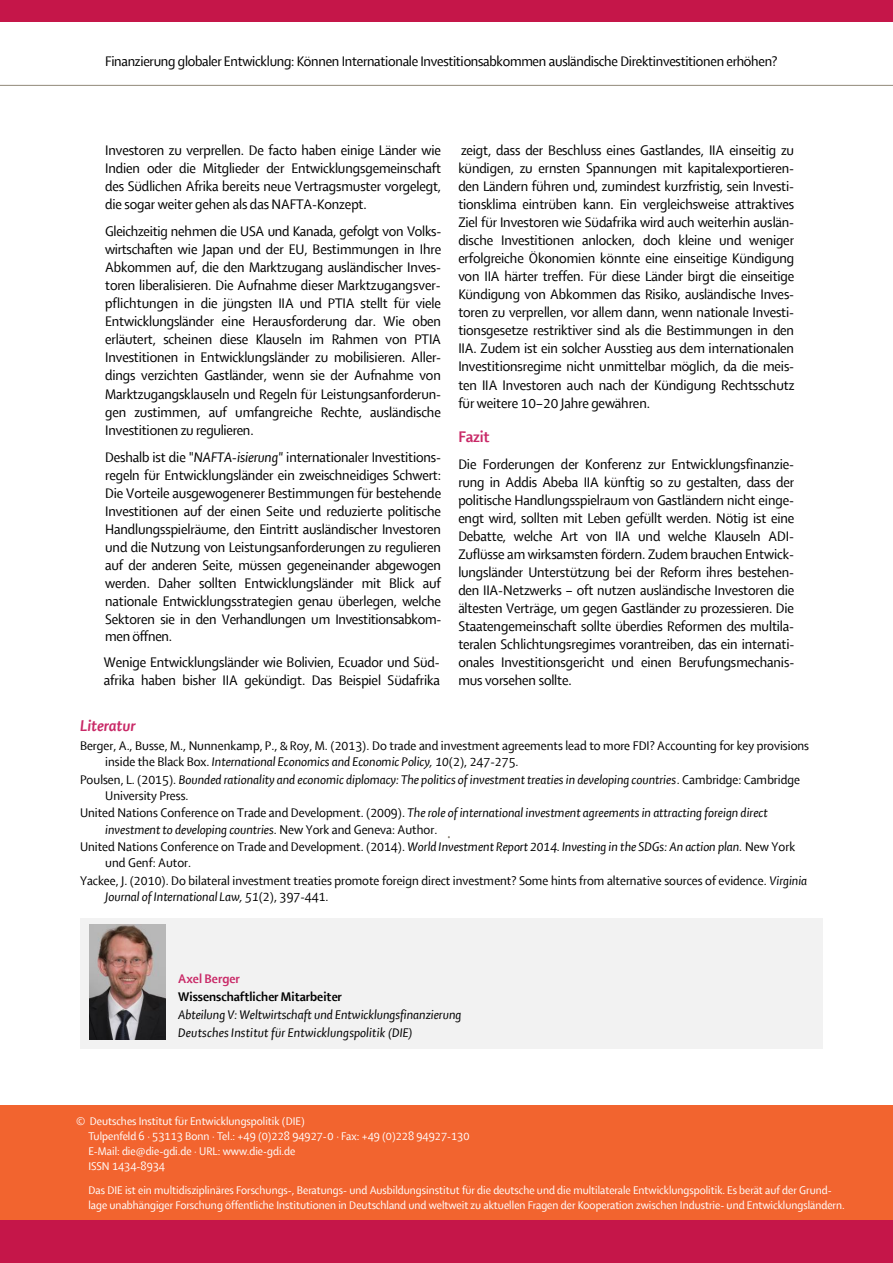
<style>
.page{position:relative;width:893px;height:1263px;background:#fff}
.page>*{position:absolute;margin:0;border:0;box-sizing:border-box;transform-origin:0 0}
.t1{font:italic 700 16.5px "Shaker R";color:#c92967}
.t2{font:700 16.5px "Shaker R";letter-spacing:-.01em;color:#c92967}
.t3{font:15px/18px "Shaker R";letter-spacing:-.01em;color:#000;text-align:justify}
.t4{font:13.5px/16px "Shaker R";color:#000}
.t5{font:italic 13.5px/16px "Shaker R";color:#000}
.t6{font:700 13.5px "Shaker R";letter-spacing:.005em;color:#000}
.t7{font:700 13.5px "Shaker R";color:#c92967}
.t8{font:12px/15px "Shaker R";color:#fff}
.s1{font-style:italic}
.s2{font-style:normal}
</style>
<div class="page">
<div style="left:0;top:0;width:893px;height:21px;background:#c51649"></div>
<hr style="left:0;top:85px;width:893px;height:1px;background:#9f988a">
<div style="left:0;top:1106px;width:893px;height:115px;background:#f2642f"></div>
<div style="left:0;top:1220px;width:893px;height:43px;background:#c51649"></div>
<div style="left:80px;top:918px;width:743px;height:14px;background:#f2f2f2"></div>
<div style="left:80px;top:932px;width:743px;height:54px;background:#f2f2f2"></div>
<div style="left:80px;top:986px;width:743px;height:18px;background:#f2f2f2"></div>
<div style="left:80px;top:1004px;width:743px;height:18px;background:#f2f2f2"></div>
<div style="left:80px;top:1022px;width:743px;height:18px;background:#f2f2f2"></div>
<div style="left:80px;top:1040px;width:743px;height:8px;background:#f2f2f2"></div>
<img style="left:89px;top:924px;width:77px;height:115px">
<p class="t3" style="left:105px;top:53px;width:674px">Finanzierung globaler Entwicklung: Können Internationale Investitionsabkommen ausländische Direktinvestitionen erhöhen?</p>
<p class="t3" style="left:105px;top:142px;width:337px">Investoren zu verprellen. De facto haben einige Länder wie Indien oder die Mitglieder der Entwicklungsgemeinschaft des Südlichen Afrika bereits neue Vertragsmuster vorgelegt, die sogar weiter gehen als das NAFTA-Konzept.</p>
<p class="t3" style="left:105px;top:223px;width:338px">Gleichzeitig nehmen die USA und Kanada, gefolgt von Volks&shy;wirtschaften wie Japan und der EU, Bestimmungen in Ihre Abkommen auf, die den Marktzugang ausländischer Inves&shy;toren liberalisieren. Die Aufnahme dieser Marktzugangsver&shy;pflichtungen in die jüngsten IIA und PTIA stellt für viele Entwicklungsländer eine Herausforderung dar. Wie oben erläutert, scheinen diese Klauseln im Rahmen von PTIA Investitionen in Entwicklungsländer zu mobilisieren. Aller&shy;dings verzichten Gastländer, wenn sie der Aufnahme von Marktzugangsklauseln und Regeln für Leistungsanforderun&shy;gen zustimmen, auf umfangreiche Rechte, ausländische Investitionen zu regulieren.</p>
<p class="t3" style="left:105px;top:448px;width:338px">Deshalb ist die "<span class="s1">NAFTA-isierung"</span> internationaler Investitions&shy;regeln für Entwicklungsländer ein zweischneidiges Schwert:<br>Die Vorteile ausgewogenerer Bestimmungen für bestehende Investitionen auf der einen Seite und reduzierte politische Handlungsspielräume, den Eintritt ausländischer Investoren und die Nutzung von Leistungsanforderungen zu regulieren auf der anderen Seite, müssen gegeneinander abgewogen werden. Daher sollten Entwicklungsländer mit Blick auf nationale Entwicklungsstrategien genau überlegen, welche Sektoren sie in den Verhandlungen um Investitionsabkom&shy;men öffnen.</p>
<p class="t3" style="left:104px;top:654px;width:337px">Wenige Entwicklungsländer wie Bolivien, Ecuador und Süd&shy;afrika haben bisher IIA gekündigt. Das Beispiel Südafrika</p>
<p class="t3" style="left:458px;top:142px;width:337px">zeigt, dass der Beschluss eines Gastlandes, IIA einseitig zu kündigen, zu ernsten Spannungen mit kapitalexportieren&shy;den Ländern führen und, zumindest kurzfristig, sein Investi&shy;tionsklima eintrüben kann. Ein vergleichsweise attraktives Ziel für Investoren wie Südafrika wird auch weiterhin auslän&shy;dische Investitionen anlocken, doch kleine und weniger erfolgreiche Ökonomien könnte eine einseitige Kündigung von IIA härter treffen. Für diese Länder birgt die einseitige Kündigung von Abkommen das Risiko, ausländische Inves&shy;toren zu verprellen, vor allem dann, wenn nationale Investi&shy;tionsgesetze restriktiver sind als die Bestimmungen in den IIA. Zudem ist ein solcher Ausstieg aus dem internationalen Investitionsregime nicht unmittelbar möglich, da die meis&shy;ten IIA Investoren auch nach der Kündigung Rechtsschutz für weitere 10–20 Jahre gewähren.</p>
<p class="t2" style="left:458px;top:428px;width:33px">Fazit</p>
<p class="t3" style="left:458px;top:455px;width:338px">Die Forderungen der Konferenz zur Entwicklungsfinanzie&shy;rung in Addis Abeba IIA künftig so zu gestalten, dass der politische Handlungsspielraum von Gastländern nicht einge&shy;engt wird, sollten mit Leben gefüllt werden. Nötig ist eine Debatte, welche Art von IIA und welche Klauseln ADI-Zuflüsse am wirksamsten fördern. Zudem brauchen Entwick&shy;lungsländer Unterstützung bei der Reform ihres bestehen&shy;den IIA-Netzwerks – oft nutzen ausländische Investoren die ältesten Verträge, um gegen Gastländer zu prozessieren. Die Staatengemeinschaft sollte überdies Reformen des multila&shy;teralen Schlichtungsregimes vorantreiben, das ein internati&shy;onales Investitionsgericht und einen Berufungsmechanis&shy;mus vorsehen sollte.</p>
<p class="t1" style="left:80px;top:717px;width:57px">Literatur</p>
<p class="t4" style="left:105px;top:738px;width:705px;text-indent:-25px">Berger, A., Busse, M., Nunnenkamp, P., &amp; Roy, M. (2013). Do trade and investment agreements lead to more FDI? Accounting for key provisions inside the Black Box. <span class="s1">International Economics and Economic Policy, 10</span>(2), 247-275.</p>
<p class="t5" style="left:105px;top:772px;width:696px;text-indent:-25px"><span class="s2">Poulsen, L. (2015).</span> Bounded rationality and economic diplomacy: The politics of investment treaties in developing countries<span class="s2">. Cambridge: Cambridge<br>University Press.</span></p>
<p class="t5" style="left:105px;top:805px;width:664px;text-indent:-25px"><span class="s2">United Nations Conference on Trade and Development. (2009).</span> The role of international investment agreements in attracting foreign direct investment to developing countries<span class="s2">. New York and Geneva: Author.</span></p>
<p class="t4" style="left:105px;top:839px;width:691px;text-indent:-25px">United Nations Conference on Trade and Development. (2014). <span class="s1">World Investment Report 2014. Investing in the SDGs: An action plan.</span> New York und Genf: Autor.</p>
<p class="t4" style="left:105px;top:873px;width:703px;text-indent:-25px">Yackee, J. (2010). Do bilateral investment treaties promote foreign direct investment? Some hints from alternative sources of evidence. <span class="s1">Virginia<br>Journal of International Law, 51</span>(2), 397-441.</p>
<p class="t7" style="left:178px;top:972px;width:63px">Axel Berger</p>
<p class="t6" style="left:178px;top:990px;width:165px">Wissenschaftlicher Mitarbeiter</p>
<p class="t5" style="left:178px;top:1006px;width:285px;line-height:18px">Abteilung V: Weltwirtschaft und Entwicklungsfinanzierung<br>Deutsches Institut für Entwicklungspolitik (DIE)</p>
<p class="t8" style="left:88px;top:1113px;width:383px;text-indent:-12px">© Deutsches Institut für Entwicklungspolitik (DIE)<br>Tulpenfeld 6 · 53113 Bonn · Tel.: +49 (0)228 94927-0 · Fax: +49 (0)228 94927-130<br>E-Mail: die@die-gdi.de · URL: www.die-gdi.de<br>ISSN 1434-8934</p>
<p class="t8" style="left:88px;top:1182px;width:758px">Das DIE ist ein multidisziplinäres Forschungs-, Beratungs- und Ausbildungsinstitut für die deutsche und die multilaterale Entwicklungspolitik. Es berät auf der Grund&shy;lage unabhängiger Forschung öffentliche Institutionen in Deutschland und weltweit zu aktuellen Fragen der Kooperation zwischen Industrie- und Entwicklungsländern.</p>
</div>
